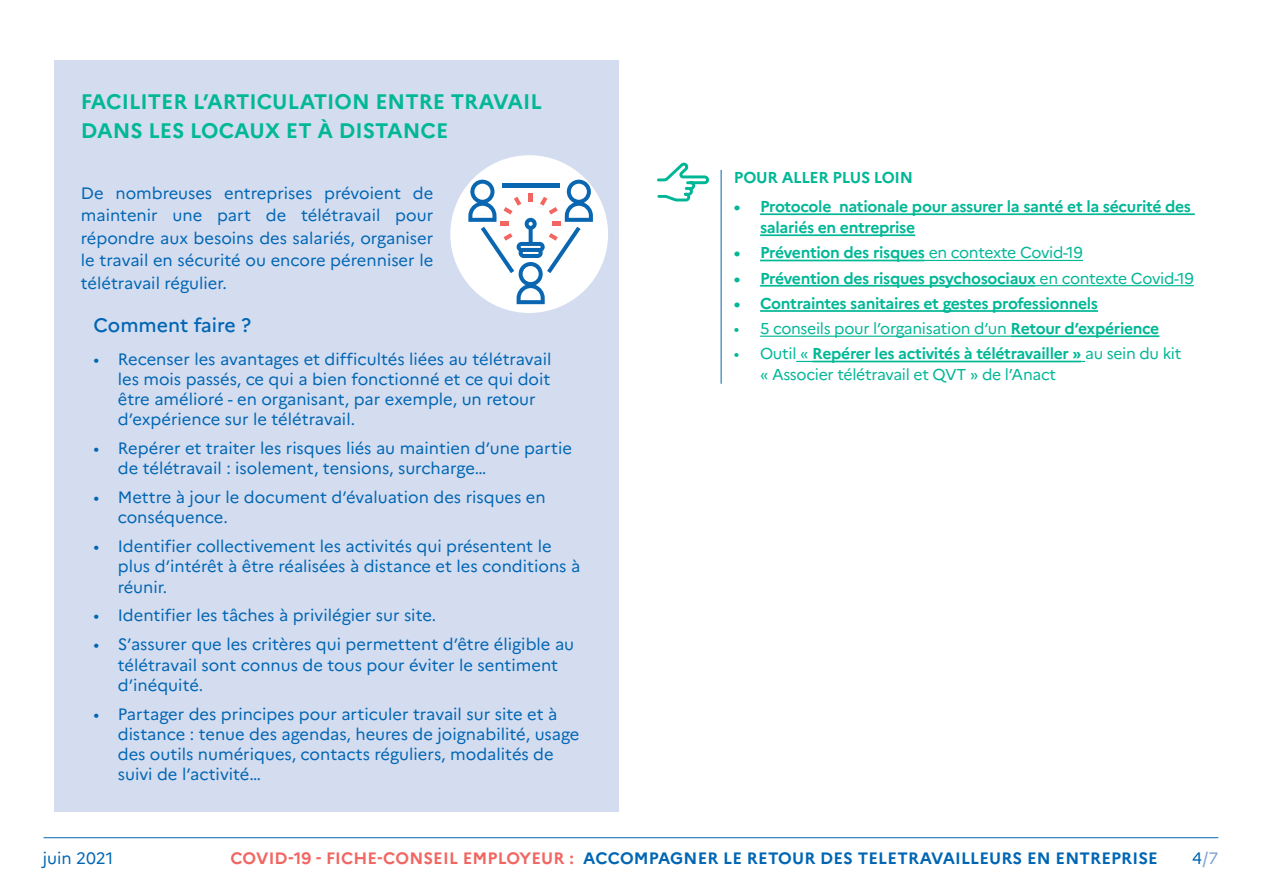
<style>
.page{position:relative;width:1263px;height:893px;background:#fff}
.page>*{position:absolute;margin:0;border:0;box-sizing:border-box;transform-origin:0 0}
.t1{font:700 21px/28.5px "Marianne";color:#00b796}
.t2{font:500 19.5px "Marianne";color:#0066b3}
.t3{font:16.5px/20.2px "Marianne";color:#0066b3}
.t4{font:700 16.5px "Marianne";letter-spacing:.01em;color:#0066b3}
.t5{font:16.5px "Marianne";color:#80a0d3}
.t6{font:700 15.75px/21px "Marianne";letter-spacing:-.02em;color:#00b796}
.t7{font:15.75px/21px "Marianne";letter-spacing:-.02em;color:#00b796}
.s1{font-weight:400}
.s2{font-weight:700}
.s3{color:#f16662}
.s4{color:#0066b3}
</style>
<div class="page">
<hr style="left:44px;top:837px;width:1174px;height:1px;background:#0066b3">
<div style="left:54px;top:60px;width:565px;height:752px;background:#d4dcf0"></div>
<hr style="left:721px;top:170px;width:1px;height:214px;background:#0066b3">
<hr style="left:760px;top:213px;width:435px;height:2px;background:#00b796">
<hr style="left:760px;top:234px;width:155px;height:2px;background:#00b796">
<hr style="left:760px;top:260px;width:165px;height:1px;background:#00b796">
<hr style="left:925px;top:260px;width:158px;height:1px;background:#00b796">
<hr style="left:760px;top:285px;width:276px;height:2px;background:#00b796">
<hr style="left:1036px;top:285px;width:158px;height:1px;background:#00b796">
<hr style="left:760px;top:310px;width:338px;height:2px;background:#00b796">
<hr style="left:760px;top:336px;width:250px;height:1px;background:#00b796">
<hr style="left:1010px;top:335px;width:149px;height:2px;background:#00b796">
<svg style="left:796px;top:361px;width:16px;height:1px"></svg>
<hr style="left:812px;top:361px;width:269px;height:1px;background:#00b796">
<svg style="left:657px;top:162px;width:52px;height:40px"></svg>
<div style="left:450px;top:155px;width:158px;height:158px;background:#fff;border-radius:50%"></div>
<svg style="left:468px;top:180px;width:125px;height:124px"></svg>
<p class="t1" style="left:81px;top:88px;width:463px">FACILITER L’ARTICULATION ENTRE TRAVAIL<br>DANS LES LOCAUX ET À DISTANCE</p>
<p class="t3" style="left:81px;top:182px;width:354px;line-height:22.5px;text-align:justify">De nombreuses entreprises prévoient de maintenir une part de télétravail pour répondre aux besoins des salariés, organiser le travail en sécurité ou encore pérenniser le télétravail régulier.</p>
<p class="t2" style="left:94px;top:313px;width:159px">Comment faire ?</p>
<p class="t3" style="left:118px;top:349px;width:435px;text-indent:-24px">• Recenser les avantages et difficultés liées au télétravail les mois passés, ce qui a bien fonctionné et ce qui doit être amélioré - en organisant, par exemple, un retour d’expérience sur le télétravail.</p>
<p class="t3" style="left:118px;top:438px;width:456px;text-indent:-24px">• Repérer et traiter les risques liés au maintien d’une partie de télétravail : isolement, tensions, surcharge…</p>
<p class="t3" style="left:118px;top:487px;width:429px;text-indent:-24px">• Mettre à jour le document d’évaluation des risques en conséquence.</p>
<p class="t3" style="left:118px;top:536px;width:464px;text-indent:-24px">• Identifier collectivement les activités qui présentent le plus d’intérêt à être réalisées à distance et les conditions à réunir.</p>
<p class="t3" style="left:94px;top:605px;width:344px">• Identifier les tâches à privilégier sur site.</p>
<p class="t3" style="left:118px;top:634px;width:458px;text-indent:-24px">• S’assurer que les critères qui permettent d’être éligible au télétravail sont connus de tous pour éviter le sentiment d’inéquité.</p>
<p class="t3" style="left:118px;top:703px;width:463px;text-indent:-24px">• Partager des principes pour articuler travail sur site et à distance : tenue des agendas, heures de joignabilité, usage des outils numériques, contacts réguliers, modalités de suivi de l’activité…</p>
<p class="t6" style="left:734px;top:166px;width:181px">POUR ALLER PLUS LOIN</p>
<p class="t6" style="left:760px;top:196px;width:433px;text-indent:-26px">• Protocole nationale pour assurer la santé et la sécurité des salariés en entreprise</p>
<p class="t6" style="left:734px;top:242px;width:351px">• Prévention des risques <span class="s1">en contexte Covid-19</span></p>
<p class="t6" style="left:734px;top:267px;width:461px">• Prévention des risques psychosociaux <span class="s1">en contexte Covid-19</span></p>
<p class="t6" style="left:734px;top:293px;width:366px">• Contraintes sanitaires et gestes professionnels</p>
<p class="t7" style="left:734px;top:318px;width:427px">• 5 conseils pour l’organisation d’un <span class="s2">Retour d’expérience</span></p>
<p class="t7" style="left:760px;top:343px;width:423px;text-indent:-26px">• Outil « <span class="s2">Repérer les activités à télétravailler »</span> au sein du kit « Associer télétravail et QVT » de l’Anact</p>
<p class="t3" style="left:43px;top:847px;width:72px">juin 2021</p>
<p class="t4" style="left:230px;top:848px;width:929px"><span class="s3">COVID-19 - FICHE-CONSEIL EMPLOYEUR :</span> ACCOMPAGNER LE RETOUR DES TELETRAVAILLEURS EN ENTREPRISE</p>
<p class="t5" style="left:1192px;top:848px;width:28px"><span class="s4">4</span>/7</p>
</div>
